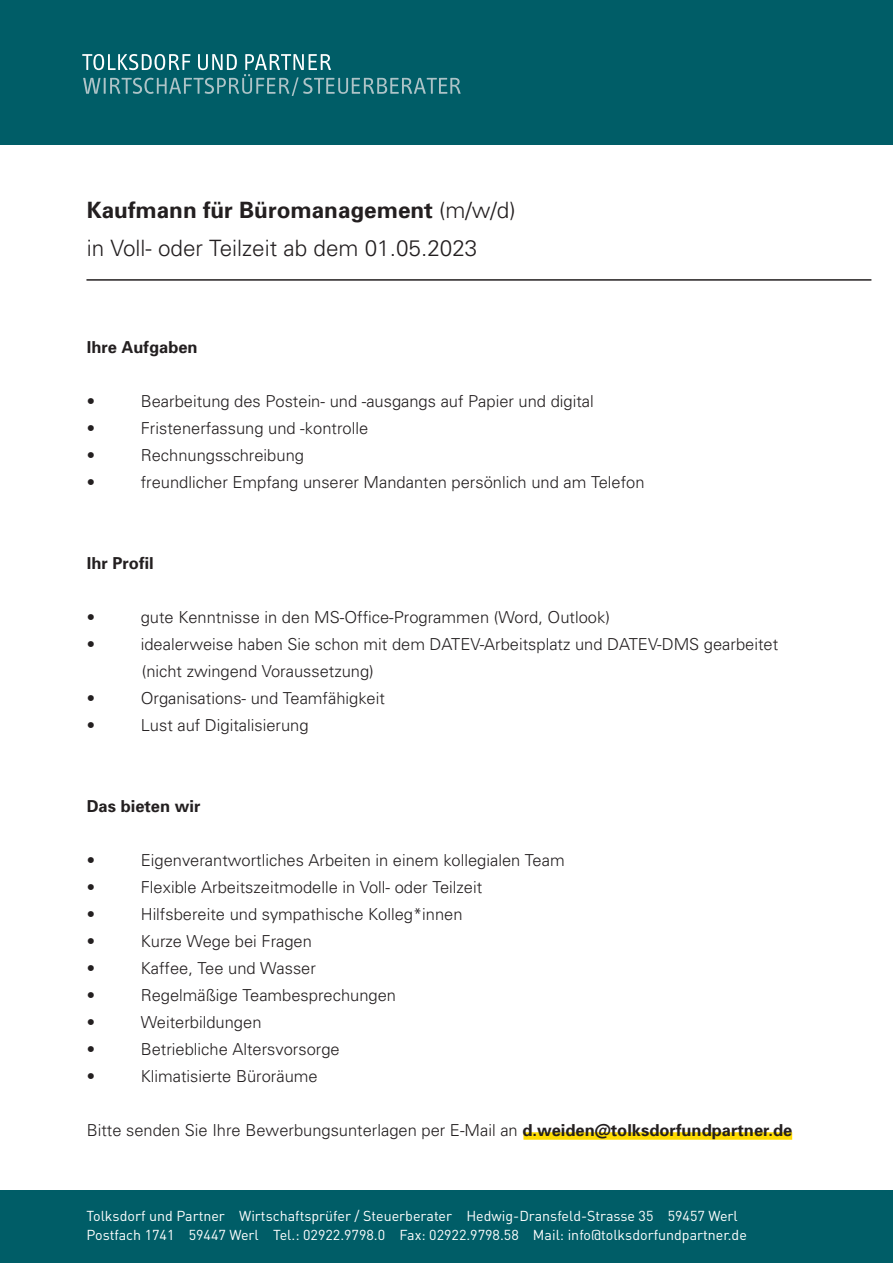
<style>
.page{position:relative;width:893px;height:1263px;background:#fff}
.page>*{position:absolute;margin:0;border:0;box-sizing:border-box;transform-origin:0 0}
.t1{font:300 22.5px/37.5px "Univers";color:#231f20}
.t2{font:300 16.5px/27px "Univers";color:#231f20}
.t3{font:700 16.5px "Univers";color:#231f20}
.t4{font:14.25px/19.5px "DIN";color:#fff}
.s1{font-weight:700}
</style>
<div class="page">
<div style="left:523px;top:1132px;width:269px;height:8px;background:#ffdc01"></div>
<div style="left:0;top:0;width:893px;height:145px;background:#005d67"></div>
<svg style="left:82px;top:54px;width:379px;height:42px"></svg>
<hr style="left:86px;top:279px;width:785px;height:2px;background:#231f20">
<div style="left:0;top:1191px;width:893px;height:72px;background:#005d67"></div>
<h1 class="t1" style="left:87px;top:191px;width:430px"><span class="s1">Kaufmann für Büromanagement</span> (m/w/d) in Voll- oder Teilzeit ab dem 01.05.2023</h1>
<p class="t3" style="left:87px;top:337px;width:112px">Ihre Aufgaben</p>
<p class="t2" style="left:87px;top:387px;width:10px">•</p>
<p class="t2" style="left:141px;top:387px;width:455px">Bearbeitung des Postein- und -ausgangs auf Papier und digital</p>
<p class="t2" style="left:87px;top:414px;width:10px">•</p>
<p class="t2" style="left:141px;top:414px;width:229px">Fristenerfassung und -kontrolle</p>
<p class="t2" style="left:87px;top:441px;width:10px">•</p>
<p class="t2" style="left:141px;top:441px;width:165px">Rechnungsschreibung</p>
<p class="t2" style="left:87px;top:468px;width:10px">•</p>
<p class="t2" style="left:141px;top:468px;width:505px">freundlicher Empfang unserer Mandanten persönlich und am Telefon</p>
<p class="t3" style="left:87px;top:552px;width:68px">Ihr Profil</p>
<p class="t2" style="left:87px;top:603px;width:10px">•</p>
<p class="t2" style="left:141px;top:603px;width:471px">gute Kenntnisse in den MS-Office-Programmen (Word, Outlook)</p>
<p class="t2" style="left:87px;top:630px;width:10px">•</p>
<p class="t2" style="left:141px;top:630px;width:639px">idealerweise haben Sie schon mit dem DATEV-Arbeitsplatz und DATEV-DMS gearbeitet (nicht zwingend Voraussetzung)</p>
<p class="t2" style="left:87px;top:684px;width:10px">•</p>
<p class="t2" style="left:141px;top:684px;width:246px">Organisations- und Teamfähigkeit</p>
<p class="t2" style="left:87px;top:711px;width:10px">•</p>
<p class="t2" style="left:141px;top:711px;width:169px">Lust auf Digitalisierung</p>
<p class="t3" style="left:87px;top:795px;width:115px">Das bieten wir</p>
<p class="t2" style="left:87px;top:846px;width:10px">•</p>
<p class="t2" style="left:141px;top:846px;width:425px">Eigenverantwortliches Arbeiten in einem kollegialen Team</p>
<p class="t2" style="left:87px;top:873px;width:10px">•</p>
<p class="t2" style="left:141px;top:873px;width:343px">Flexible Arbeitszeitmodelle in Voll- oder Teilzeit</p>
<p class="t2" style="left:87px;top:900px;width:10px">•</p>
<p class="t2" style="left:141px;top:900px;width:323px">Hilfsbereite und sympathische Kolleg*innen</p>
<p class="t2" style="left:87px;top:927px;width:10px">•</p>
<p class="t2" style="left:141px;top:927px;width:173px">Kurze Wege bei Fragen</p>
<p class="t2" style="left:87px;top:954px;width:10px">•</p>
<p class="t2" style="left:141px;top:954px;width:177px">Kaffee, Tee und Wasser</p>
<p class="t2" style="left:87px;top:981px;width:10px">•</p>
<p class="t2" style="left:141px;top:981px;width:257px">Regelmäßige Teambesprechungen</p>
<p class="t2" style="left:87px;top:1008px;width:10px">•</p>
<p class="t2" style="left:141px;top:1008px;width:122px">Weiterbildungen</p>
<p class="t2" style="left:87px;top:1035px;width:10px">•</p>
<p class="t2" style="left:141px;top:1035px;width:200px">Betriebliche Altersvorsorge</p>
<p class="t2" style="left:87px;top:1062px;width:10px">•</p>
<p class="t2" style="left:141px;top:1062px;width:178px">Klimatisierte Büroräume</p>
<p class="t2" style="left:87px;top:1116px;width:707px">Bitte senden Sie Ihre Bewerbungsunterlagen per E-Mail an <span class="s1">d.weiden@tolksdorfundpartner.de</span></p>
<p class="t4" style="left:86px;top:1205px;width:662px">Tolksdorf und Partner Wirtschaftsprüfer / Steuerberater Hedwig-Dransfeld-Strasse 35 59457 Werl<br>Postfach 1741 59447 Werl Tel.: 02922.9798.0 Fax: 02922.9798.58 Mail: info@tolksdorfundpartner.de</p>
</div>
